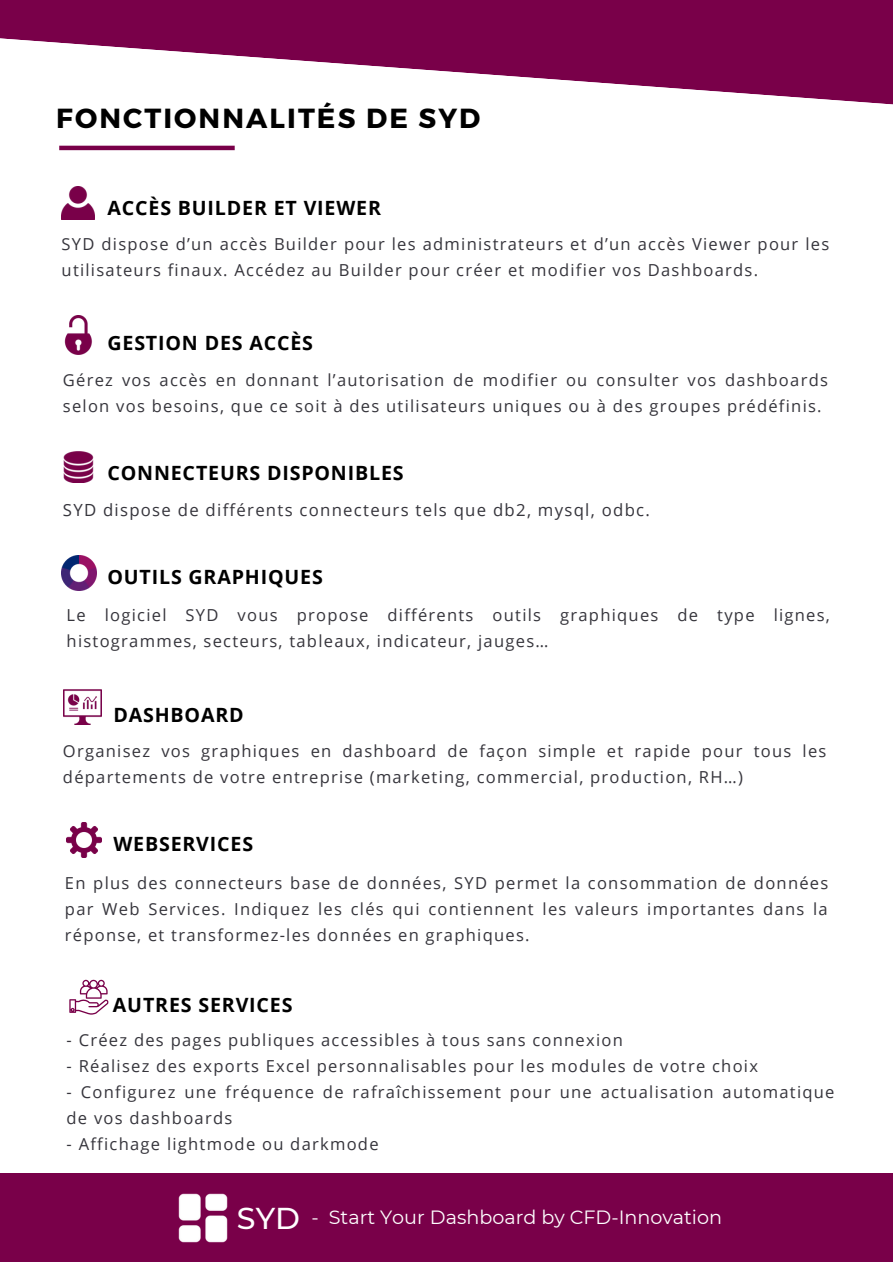
<style>
.page{position:relative;width:893px;height:1264px;background:#fff}
.page>*{position:absolute;margin:0;border:0;box-sizing:border-box;transform-origin:0 0}
.t1{font:700 27.6px "Montserrat";letter-spacing:.075em;color:#000}
.t2{font:700 19.65px "Open Sans";letter-spacing:.04em;color:#000}
.t3{font:19.2px "Montserrat";color:#fff}
.t4{font:16.8px "Open Sans";letter-spacing:.075em;color:#36353c}
.t5{font:16.5px/25.8px "Open Sans";letter-spacing:.075em;color:#36353c}
.s1{font-weight:500;font-size:30.15px}
</style>
<div class="page">
<svg style="left:0;top:0;width:892px;height:105px;fill:#790049"></svg>
<img style="left:62px;top:187px;width:32px;height:32px">
<img style="left:64px;top:315px;width:28px;height:39px">
<img style="left:63px;top:451px;width:31px;height:31px">
<img style="left:62px;top:555px;width:34px;height:35px">
<img style="left:63px;top:689px;width:38px;height:35px">
<img style="left:67px;top:822px;width:34px;height:35px">
<div style="left:0;top:1173px;width:892px;height:89px;background:#790049"></div>
<hr style="left:59px;top:146px;width:176px;height:4px;background:#790049">
<svg style="left:69px;top:979px;width:40px;height:35px"></svg>
<img style="left:178px;top:1193px;width:50px;height:50px">
<h1 class="t1" style="left:56px;top:100px;width:425px">FONCTIONNALITÉS DE SYD</h1>
<p class="t2" style="left:107px;top:194px;width:275px">ACCÈS BUILDER ET VIEWER</p>
<p class="t5" style="left:62px;top:231px;width:769px">SYD dispose d’un accès Builder pour les administrateurs et d’un accès Viewer pour les utilisateurs finaux. Accédez au Builder pour créer et modifier vos Dashboards.</p>
<p class="t2" style="left:107px;top:329px;width:207px">GESTION DES ACCÈS</p>
<p class="t5" style="left:63px;top:366px;width:766px">Gérez vos accès en donnant l’autorisation de modifier ou consulter vos dashboards selon vos besoins, que ce soit à des utilisateurs uniques ou à des groupes prédéfinis.</p>
<p class="t2" style="left:107px;top:458px;width:298px">CONNECTEURS DISPONIBLES</p>
<p class="t4" style="left:63px;top:498px;width:588px">SYD dispose de différents connecteurs tels que db2, mysql, odbc.</p>
<p class="t2" style="left:107px;top:563px;width:217px">OUTILS GRAPHIQUES</p>
<p class="t5" style="left:67px;top:602px;width:764px">Le logiciel SYD vous propose différents outils graphiques de type lignes, histogrammes, secteurs, tableaux, indicateur, jauges…</p>
<p class="t2" style="left:113px;top:700px;width:132px">DASHBOARD</p>
<p class="t5" style="left:63px;top:738px;width:765px">Organisez vos graphiques en dashboard de façon simple et rapide pour tous les départements de votre entreprise (marketing, commercial, production, RH…)</p>
<p class="t2" style="left:113px;top:829px;width:141px">WEBSERVICES</p>
<p class="t5" style="left:65px;top:869px;width:764px;text-align:justify">En plus des connecteurs base de données, SYD permet la consommation de données par Web Services. Indiquez les clés qui contiennent les valeurs importantes dans la réponse, et transformez-les données en graphiques.</p>
<p class="t2" style="left:113px;top:990px;width:181px">AUTRES SERVICES</p>
<p class="t5" style="left:67px;top:1026px;width:557px">- Créez des pages publiques accessibles à tous sans connexion</p>
<p class="t5" style="left:67px;top:1052px;width:692px">- Réalisez des exports Excel personnalisables pour les modules de votre choix</p>
<p class="t5" style="left:67px;top:1078px;width:769px">- Configurez une fréquence de rafraîchissement pour une actualisation automatique de vos dashboards</p>
<p class="t5" style="left:67px;top:1130px;width:313px">- Affichage lightmode ou darkmode</p>
<p class="t3" style="left:237px;top:1205px;width:486px"><span class="s1">SYD</span> - Start Your Dashboard by CFD-Innovation</p>
</div>
